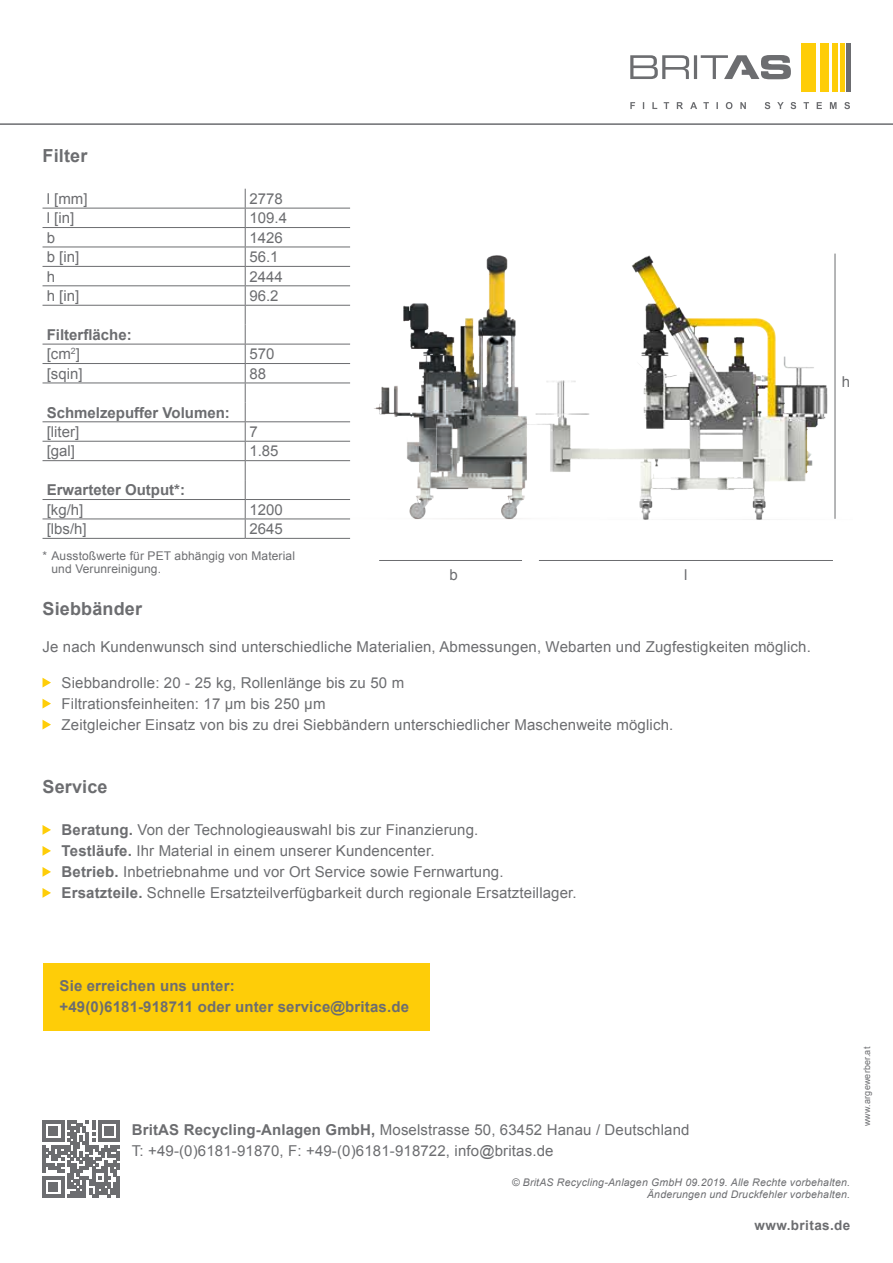
<style>
.page{position:relative;width:893px;height:1263px;background:#fff}
.page>*{position:absolute;margin:0;border:0;box-sizing:border-box;transform-origin:0 0}
.t1{font:700 18px "Arial";letter-spacing:.01em;color:#6c6d70}
.t2{font:15px/21px "Arial";letter-spacing:.01em;color:#6c6d70}
.t3{font:700 15px/19.5px "Arial";letter-spacing:.005em;color:#6c6d70}
.t4{font:700 13.5px "Arial";letter-spacing:.03em;color:#6c6d70}
.t5{font:12px/13.5px "Arial";letter-spacing:.01em;color:#6c6d70}
.t6{font:italic 10.5px/12.6px "Arial";letter-spacing:.02em;color:#6c6d70;text-align:right}
.t7{font:9px "Arial";letter-spacing:.02em;color:#6c6d70}
.s1{font-weight:400}
.s2{font-weight:700}
</style>
<div class="page">
<svg style="left:630px;top:55px;width:161px;height:24px"></svg>
<svg style="left:630px;top:102px;width:220px;height:7px"></svg>
<div style="left:801px;top:43px;width:15px;height:48px;background:#fecd08"></div>
<div style="left:820px;top:43px;width:8px;height:48px;background:#fecd08"></div>
<div style="left:833px;top:43px;width:5px;height:48px;background:#fecd08"></div>
<hr style="left:840px;top:43px;width:4px;height:48px;background:#fecd08">
<hr style="left:846px;top:43px;width:4px;height:48px;background:#6c6d70">
<hr style="left:0;top:123px;width:893px;height:2px;background:#6c6d70">
<img style="left:810px;top:253px;width:26px;height:266px">
<img style="left:91px;top:212px;width:719px;height:349px">
<svg style="left:42px;top:1120px;width:78px;height:78px"></svg>
<hr style="left:43px;top:208px;width:202px;height:1px;background:#6c6d70">
<hr style="left:245px;top:208px;width:105px;height:1px;background:#6c6d70">
<hr style="left:43px;top:227px;width:202px;height:1px;background:#6c6d70">
<hr style="left:245px;top:227px;width:105px;height:1px;background:#6c6d70">
<hr style="left:43px;top:247px;width:202px;height:1px;background:#6c6d70">
<hr style="left:245px;top:247px;width:105px;height:1px;background:#6c6d70">
<hr style="left:43px;top:266px;width:202px;height:1px;background:#6c6d70">
<hr style="left:245px;top:266px;width:105px;height:1px;background:#6c6d70">
<hr style="left:43px;top:285px;width:202px;height:1px;background:#6c6d70">
<hr style="left:245px;top:285px;width:105px;height:1px;background:#6c6d70">
<hr style="left:43px;top:305px;width:202px;height:1px;background:#6c6d70">
<hr style="left:245px;top:305px;width:105px;height:1px;background:#6c6d70">
<hr style="left:43px;top:344px;width:202px;height:1px;background:#6c6d70">
<hr style="left:245px;top:344px;width:105px;height:1px;background:#6c6d70">
<hr style="left:43px;top:363px;width:202px;height:1px;background:#6c6d70">
<hr style="left:245px;top:363px;width:105px;height:1px;background:#6c6d70">
<hr style="left:43px;top:383px;width:202px;height:1px;background:#6c6d70">
<hr style="left:245px;top:383px;width:105px;height:1px;background:#6c6d70">
<hr style="left:43px;top:421px;width:202px;height:1px;background:#6c6d70">
<hr style="left:245px;top:421px;width:105px;height:1px;background:#6c6d70">
<hr style="left:43px;top:441px;width:202px;height:1px;background:#6c6d70">
<hr style="left:245px;top:441px;width:105px;height:1px;background:#6c6d70">
<hr style="left:43px;top:460px;width:202px;height:1px;background:#6c6d70">
<hr style="left:245px;top:460px;width:105px;height:1px;background:#6c6d70">
<hr style="left:43px;top:499px;width:202px;height:1px;background:#6c6d70">
<hr style="left:245px;top:499px;width:105px;height:1px;background:#6c6d70">
<hr style="left:43px;top:519px;width:202px;height:1px;background:#6c6d70">
<hr style="left:245px;top:519px;width:105px;height:1px;background:#6c6d70">
<hr style="left:43px;top:538px;width:202px;height:1px;background:#6c6d70">
<hr style="left:245px;top:538px;width:105px;height:1px;background:#6c6d70">
<svg style="left:245px;top:189px;width:1px;height:349px"></svg>
<svg style="left:43px;top:678px;width:8px;height:9px"></svg>
<svg style="left:43px;top:699px;width:8px;height:9px"></svg>
<svg style="left:43px;top:720px;width:8px;height:9px"></svg>
<svg style="left:43px;top:825px;width:8px;height:10px"></svg>
<svg style="left:43px;top:846px;width:8px;height:10px"></svg>
<svg style="left:43px;top:867px;width:8px;height:10px"></svg>
<svg style="left:43px;top:888px;width:8px;height:10px"></svg>
<hr style="left:379px;top:560px;width:143px;height:1px;background:#6c6d70">
<hr style="left:539px;top:560px;width:294px;height:1px;background:#6c6d70">
<hr style="left:835px;top:254px;width:1px;height:265px;background:#6c6d70">
<div style="left:43px;top:963px;width:386px;height:68px;background:#fecd08"></div>
<p class="t1" style="left:43px;top:143px;width:46px">Filter</p>
<p class="t2" style="left:47px;top:188px;width:42px">l [mm]</p>
<p class="t2" style="left:249px;top:188px;width:35px">2778</p>
<p class="t2" style="left:47px;top:208px;width:29px">l [in]</p>
<p class="t2" style="left:249px;top:208px;width:39px">109.4</p>
<p class="t2" style="left:47px;top:227px;width:10px">b</p>
<p class="t2" style="left:249px;top:227px;width:35px">1426</p>
<p class="t2" style="left:47px;top:247px;width:34px">b [in]</p>
<p class="t2" style="left:249px;top:247px;width:31px">56.1</p>
<p class="t2" style="left:47px;top:266px;width:10px">h</p>
<p class="t2" style="left:249px;top:266px;width:35px">2444</p>
<p class="t2" style="left:47px;top:285px;width:34px">h [in]</p>
<p class="t2" style="left:249px;top:285px;width:31px">96.2</p>
<p class="t3" style="left:47px;top:325px;width:87px">Filterfläche: <span class="s1">[cm</span><sup>2</sup><span class="s1">]</span></p>
<p class="t2" style="left:249px;top:344px;width:27px">570</p>
<p class="t2" style="left:47px;top:363px;width:37px">[sqin]</p>
<p class="t2" style="left:249px;top:363px;width:18px">88</p>
<p class="t3" style="left:47px;top:403px;width:185px">Schmelzepuffer Volumen:</p>
<p class="t2" style="left:47px;top:421px;width:34px">[liter]</p>
<p class="t2" style="left:249px;top:421px;width:10px">7</p>
<p class="t2" style="left:47px;top:441px;width:30px">[gal]</p>
<p class="t2" style="left:249px;top:441px;width:31px">1.85</p>
<p class="t3" style="left:47px;top:481px;width:140px">Erwarteter Output*:</p>
<p class="t2" style="left:47px;top:499px;width:38px">[kg/h]</p>
<p class="t2" style="left:249px;top:499px;width:35px">1200</p>
<p class="t2" style="left:47px;top:518px;width:42px">[lbs/h]</p>
<p class="t2" style="left:249px;top:518px;width:35px">2645</p>
<p class="t5" style="left:52px;top:549px;width:245px;text-indent:-9px">* Ausstoßwerte für PET abhängig von Material und Verunreinigung.</p>
<p class="t1" style="left:43px;top:597px;width:101px">Siebbänder</p>
<p class="t2" style="left:43px;top:636px;width:770px">Je nach Kundenwunsch sind unterschiedliche Materialien, Abmessungen, Webarten und Zugfestigkeiten möglich.</p>
<p class="t2" style="left:62px;top:672px;width:613px">Siebbandrolle: 20 - 25 kg, Rollenlänge bis zu 50 m<br>Filtrationsfeinheiten: 17 μm bis 250 μm<br>Zeitgleicher Einsatz von bis zu drei Siebbändern unterschiedlicher Maschenweite möglich.</p>
<p class="t2" style="left:450px;top:564px;width:10px">b</p>
<p class="t2" style="left:684px;top:564px;width:5px">l</p>
<p class="t1" style="left:43px;top:774px;width:67px">Service</p>
<p class="t2" style="left:62px;top:819px;width:517px"><span class="s2">Beratung.</span> Von der Technologieauswahl bis zur Finanzierung.<br><span class="s2">Testläufe.</span> Ihr Material in einem unserer Kundencenter.<br><span class="s2">Betrieb.</span> Inbetriebnahme und vor Ort Service sowie Fernwartung.<br><span class="s2">Ersatzteile.</span> Schnelle Ersatzteilverfügbarkeit durch regionale Ersatzteillager.</p>
<p class="t2" style="left:842px;top:371px;width:10px">h</p>
<p class="t3" style="left:60px;top:975px;width:351px;line-height:21px">Sie erreichen uns unter:<br>+49(0)6181-918711 oder unter service@britas.de</p>
<p class="t2" style="left:132px;top:1119px;width:559px"><span class="s2">BritAS Recycling-Anlagen GmbH,</span> Moselstrasse 50, 63452 Hanau / Deutschland<br>T: +49-(0)6181-91870, F: +49-(0)6181-918722, info@britas.de</p>
<p class="t6" style="left:512px;top:1176px;width:340px">© BritAS Recycling-Anlagen GmbH 09.2019. Alle Rechte vorbehalten.<br>Änderungen und Druckfehler vorbehalten.</p>
<p class="t4" style="left:755px;top:1216px;width:97px">www.britas.de</p>
<p class="t7" style="left:861px;top:1126px;width:81px;rotate:-90deg">www.argewerber.at</p>
</div>
